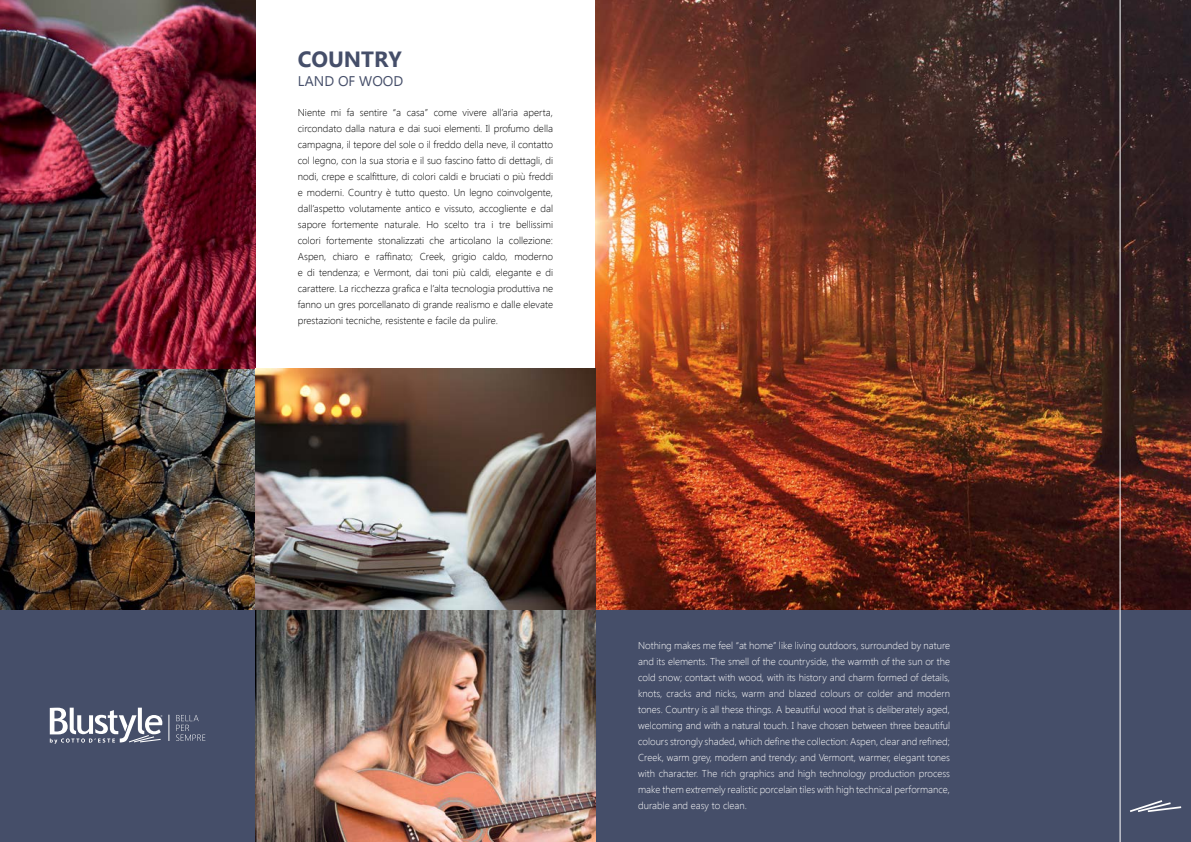
<style>
.page{position:relative;width:1191px;height:842px;background:#fff}
.page>*{position:absolute;margin:0;border:0;box-sizing:border-box;transform-origin:0 0}
.t1{font:700 22px "Segoe UI";color:#454e69}
.t2{font:14px "Segoe UI";color:#454e69}
.t3{font:300 10px/16px "Segoe UI";color:#000;text-align:justify}
.t4{font:300 10px/16px "Segoe UI";color:#fff;text-align:justify}
</style>
<div class="page">
<div style="left:0;top:609px;width:1191px;height:233px;background:#454e69"></div>
<img style="left:595px;top:0;width:596px;height:609px">
<img style="left:255px;top:369px;width:340px;height:473px">
<img style="left:0;top:0;width:255px;height:609px">
<hr style="left:1120px;top:0;width:1px;height:842px;background:#fff">
<svg style="left:1130px;top:800px;width:51px;height:12px"></svg>
<svg style="left:50px;top:708px;width:112px;height:36px"></svg>
<svg style="left:169px;top:715px;width:1px;height:26px"></svg>
<svg style="left:176px;top:715px;width:29px;height:26px"></svg>
<h1 class="t1" style="left:298px;top:44px;width:105px">COUNTRY</h1>
<h2 class="t2" style="left:298px;top:71px;width:107px">LAND OF WOOD</h2>
<p class="t3" style="left:298px;top:104px;width:257px">Niente mi fa sentire “a casa” come vivere all’aria aperta, circondato dalla natura e dai suoi elementi. Il profumo della campagna, il tepore del sole o il freddo della neve, il contatto col legno, con la sua storia e il suo fascino fatto di dettagli, di nodi, crepe e scalfitture, di colori caldi e bruciati o più freddi e moderni. Country è tutto questo. Un legno coinvolgente, dall’aspetto volutamente antico e vissuto, accogliente e dal sapore fortemente naturale. Ho scelto tra i tre bellissimi colori fortemente stonalizzati che articolano la collezione:<br>Aspen, chiaro e raffinato; Creek, grigio caldo, moderno e di tendenza; e Vermont, dai toni più caldi, elegante e di carattere. La ricchezza grafica e l’alta tecnologia produttiva ne fanno un gres porcellanato di grande realismo e dalle elevate prestazioni tecniche, resistente e facile da pulire.</p>
<p class="t4" style="left:638px;top:637px;width:313px">Nothing makes me feel “at home” like living outdoors, surrounded by nature and its elements. The smell of the countryside, the warmth of the sun or the cold snow; contact with wood, with its history and charm formed of details, knots, cracks and nicks, warm and blazed colours or colder and modern tones. Country is all these things. A beautiful wood that is deliberately aged, welcoming and with a natural touch. I have chosen between three beautiful colours strongly shaded, which define the collection: Aspen, clear and refined; Creek, warm grey, modern and trendy; and Vermont, warmer, elegant tones with character. The rich graphics and high technology production process make them extremely realistic porcelain tiles with high technical performance, durable and easy to clean.</p>
</div>
